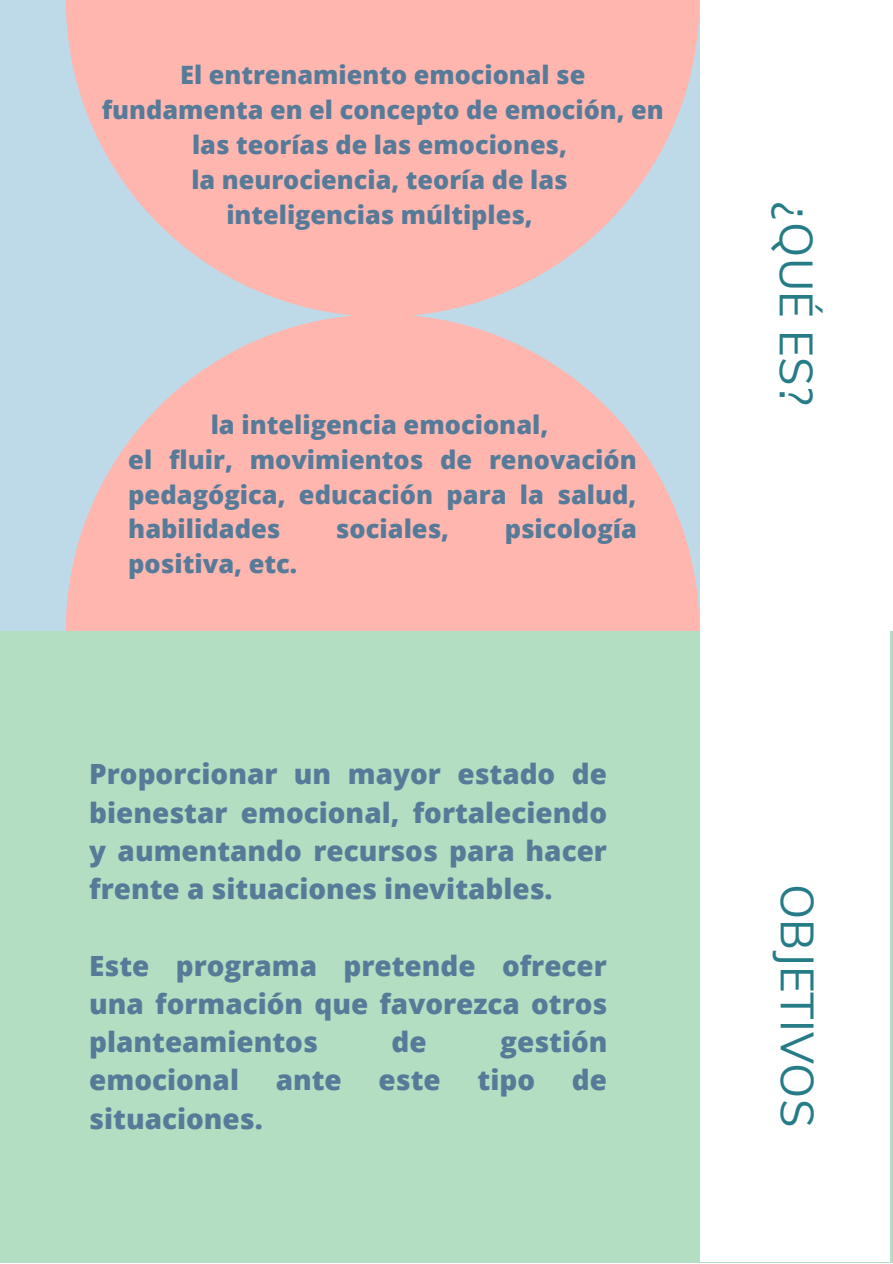
<style>
.page{position:relative;width:893px;height:1264px;background:#fff}
.page>*{position:absolute;margin:0;border:0;box-sizing:border-box;transform-origin:0 0}
.t1{font:45.6px "Muli";color:#267c86}
.t2{font:800 27.9px/38.2px "Open Sans";color:#567b99;text-align:justify}
.t3{font:800 25.5px/34.8px "Open Sans";color:#567b99}
.t4{font:800 25.35px/34.8px "Open Sans";color:#567b99;text-align:center}
</style>
<div class="page">
<div style="left:0;top:0;width:863px;height:631px;background:#bedae8"></div>
<div style="left:0;top:631px;width:892px;height:631px;background:#b3dec1"></div>
<div style="left:700px;top:0;width:189px;height:1261px;background:#fff"></div>
<svg style="left:66px;top:0;width:633px;height:631px;fill:#ffb6af"></svg>
<p class="t4" style="left:102px;top:57px;width:563px">El entrenamiento emocional se fundamenta en el concepto de emoción, en las teorías de las emociones,<br>la neurociencia, teoría de las<br>inteligencias múltiples,</p>
<p class="t3" style="left:128px;top:406px;width:510px;text-indent:82px">la inteligencia emocional,<br>el fluir, movimientos de renovación pedagógica, educación para la salud, habilidades</p>
<p class="t3" style="left:336px;top:511px;width:115px">sociales,</p>
<p class="t3" style="left:504px;top:511px;width:134px">psicología</p>
<p class="t3" style="left:128px;top:546px;width:170px">positiva, etc.</p>
<p class="t2" style="left:89px;top:754px;width:519px">Proporcionar un mayor estado de bienestar emocional, fortaleciendo y aumentando recursos para hacer frente a situaciones inevitables.</p>
<p class="t2" style="left:89px;top:945px;width:519px">Este programa pretende ofrecer una formación que favorezca otros planteamientos</p>
<p class="t2" style="left:391px;top:1022px;width:37px">de</p>
<p class="t2" style="left:500px;top:1022px;width:109px">gestión</p>
<p class="t2" style="left:89px;top:1060px;width:151px">emocional</p>
<p class="t2" style="left:276px;top:1060px;width:68px">ante</p>
<p class="t2" style="left:378px;top:1060px;width:64px">este</p>
<p class="t2" style="left:477px;top:1060px;width:59px">tipo</p>
<p class="t2" style="left:572px;top:1060px;width:37px">de</p>
<p class="t2" style="left:89px;top:1098px;width:175px">situaciones.</p>
<h1 class="t1" style="left:825px;top:202px;width:205px;rotate:90deg">¿QUÉ ES?</h1>
<h1 class="t1" style="left:826px;top:884px;width:244px;rotate:90deg">OBJETIVOS</h1>
</div>
